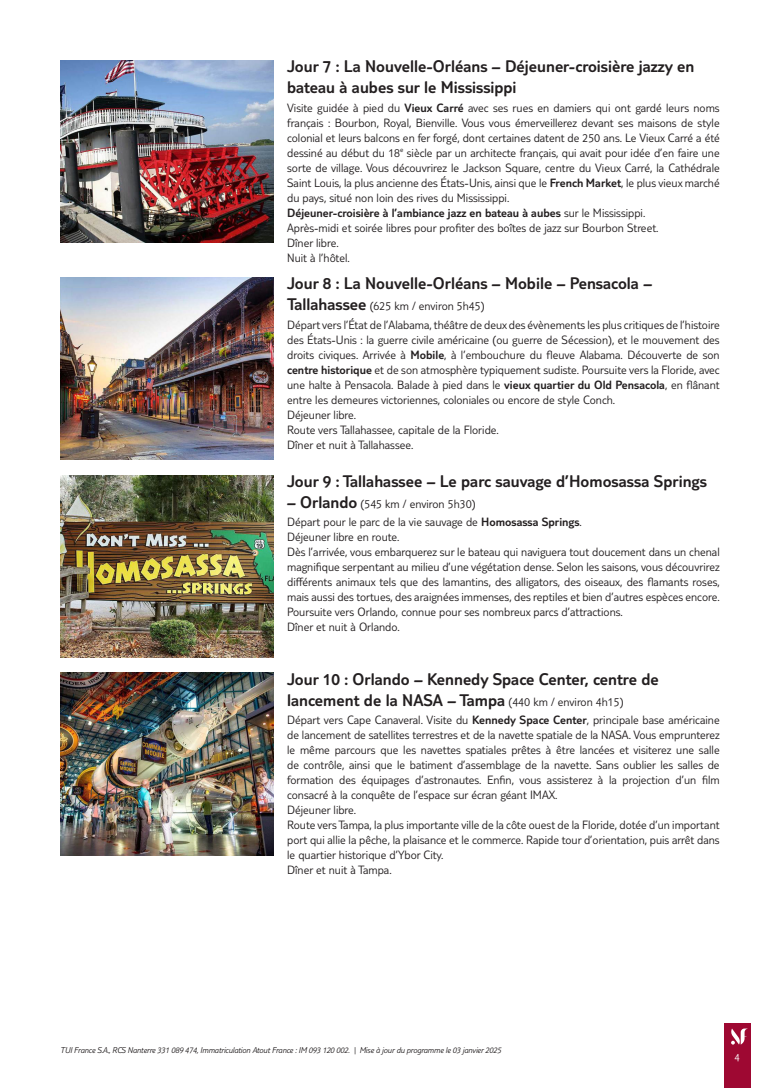
<style>
.page{position:relative;width:780px;height:1088px;background:#fff}
.page>*{position:absolute;margin:0;border:0;box-sizing:border-box;transform-origin:0 0}
.t1{font:300 17.5px/21px "TUI Type";color:#231f20}
.t2{font:300 12.5px/15px "TUI Type";color:#231f20}
.t3{font:300 11.25px "TUI Type";color:#fff}
.t4{font:italic 300 8.75px "TUI Type";letter-spacing:-.02em;color:#231f20}
.s1{font-style:inherit}
.s2{font-size:17.5px}
.s3{font-size:12.5px}
</style>
<div class="page">
<div style="left:724px;top:1023px;width:26px;height:65px;background:#9e0832"></div>
<svg style="left:731px;top:1028px;width:17px;height:16px"></svg>
<img style="left:60px;top:60px;width:213px;height:182px">
<img style="left:60px;top:277px;width:213px;height:182px">
<img style="left:60px;top:475px;width:213px;height:182px">
<img style="left:60px;top:673px;width:213px;height:182px">
<h1 class="t1" style="left:287px;top:55px;width:409px">Jour 7 : La Nouvelle-Orléans – Déjeuner-croisière jazzy en bateau à aubes sur le Mississippi</h1>
<p class="t2" style="left:287px;top:100px;width:434px">Visite guidée à pied du <span class="s1">Vieux Carré</span> avec ses rues en damiers qui ont gardé leurs noms français : Bourbon, Royal, Bienville. Vous vous émerveillerez devant ses maisons de style colonial et leurs balcons en fer forgé, dont certaines datent de 250 ans. Le Vieux Carré a été dessiné au début du 18<sup>e</sup> siècle par un architecte français, qui avait pour idée d’en faire une sorte de village. Vous découvrirez le Jackson Square, centre du Vieux Carré, la Cathédrale Saint Louis, la plus ancienne des États-Unis, ainsi que le <span class="s1">French Market</span>, le plus vieux marché du pays, situé non loin des rives du Mississippi.<br><span class="s1">Déjeuner-croisière à l’ambiance jazz en bateau à aubes</span> sur le Mississippi.<br>Après-midi et soirée libres pour profiter des boîtes de jazz sur Bourbon Street.<br>Dîner libre.<br>Nuit à l’hôtel.</p>
<h1 class="t1" style="left:287px;top:272px;width:366px">Jour 8 : La Nouvelle-Orléans – Mobile – Pensacola –</h1>
<p class="t2" style="left:287px;top:296px;width:434px;line-height:18.5px"><span class="s2">Tallahassee</span> (625 km / environ 5h45)<br>Départ vers l’État de l’Alabama, théâtre de deux des évènements les plus critiques de l’histoire</p>
<p class="t2" style="left:287px;top:332px;width:434px">des États-Unis : la guerre civile américaine (ou guerre de Sécession), et le mouvement des droits civiques. Arrivée à <span class="s1">Mobile</span>, à l’embouchure du fleuve Alabama. Découverte de son <span class="s1">centre historique</span> et de son atmosphère typiquement sudiste. Poursuite vers la Floride, avec une halte à Pensacola. Balade à pied dans le <span class="s1">vieux quartier du Old Pensacola</span>, en flânant entre les demeures victoriennes, coloniales ou encore de style Conch.<br>Déjeuner libre.<br>Route vers Tallahassee, capitale de la Floride.<br>Dîner et nuit à Tallahassee.</p>
<h1 class="t1" style="left:287px;top:470px;width:421px">Jour 9 : Tallahassee – Le parc sauvage d’Homosassa Springs</h1>
<p class="t2" style="left:287px;top:494px;width:296px;line-height:18.5px"><span class="s2">– Orlando</span> (545 km / environ 5h30)<br>Départ pour le parc de la vie sauvage de <span class="s1">Homosassa Springs</span>.</p>
<p class="t2" style="left:287px;top:529px;width:434px">Déjeuner libre en route.<br>Dès l’arrivée, vous embarquerez sur le bateau qui naviguera tout doucement dans un chenal magnifique serpentant au milieu d’une végétation dense. Selon les saisons, vous découvrirez différents animaux tels que des lamantins, des alligators, des oiseaux, des flamants roses, mais aussi des tortues, des araignées immenses, des reptiles et bien d’autres espèces encore.<br>Poursuite vers Orlando, connue pour ses nombreux parcs d’attractions.<br>Dîner et nuit à Orlando.</p>
<h1 class="t1" style="left:287px;top:668px;width:373px">Jour 10 : Orlando – Kennedy Space Center, centre de lancement de la NASA – Tampa <span class="s3">(440 km / environ 4h15)</span></h1>
<p class="t2" style="left:287px;top:712px;width:434px">Départ vers Cape Canaveral. Visite du <span class="s1">Kennedy Space Center</span>, principale base américaine de lancement de satellites terrestres et de la navette spatiale de la NASA. Vous emprunterez le même parcours que les navettes spatiales prêtes à être lancées et visiterez une salle de contrôle, ainsi que le batiment d’assemblage de la navette. Sans oublier les salles de formation des équipages d’astronautes. Enfin, vous assisterez à la projection d’un film consacré à la conquête de l’espace sur écran géant IMAX.<br>Déjeuner libre.<br>Route vers Tampa, la plus importante ville de la côte ouest de la Floride, dotée d’un important port qui allie la pêche, la plaisance et le commerce. Rapide tour d’orientation, puis arrêt dans le quartier historique d’Ybor City.<br>Dîner et nuit à Tampa.</p>
<p class="t4" style="left:60px;top:1045px;width:442px">TUI France S.A., RCS Nanterre 331 089 474, Immatriculation Atout France : IM 093 120 002. | Mise à jour du programme le 03 janvier 2025</p>
<p class="t3" style="left:734px;top:1050px;width:7px">4</p>
</div>
